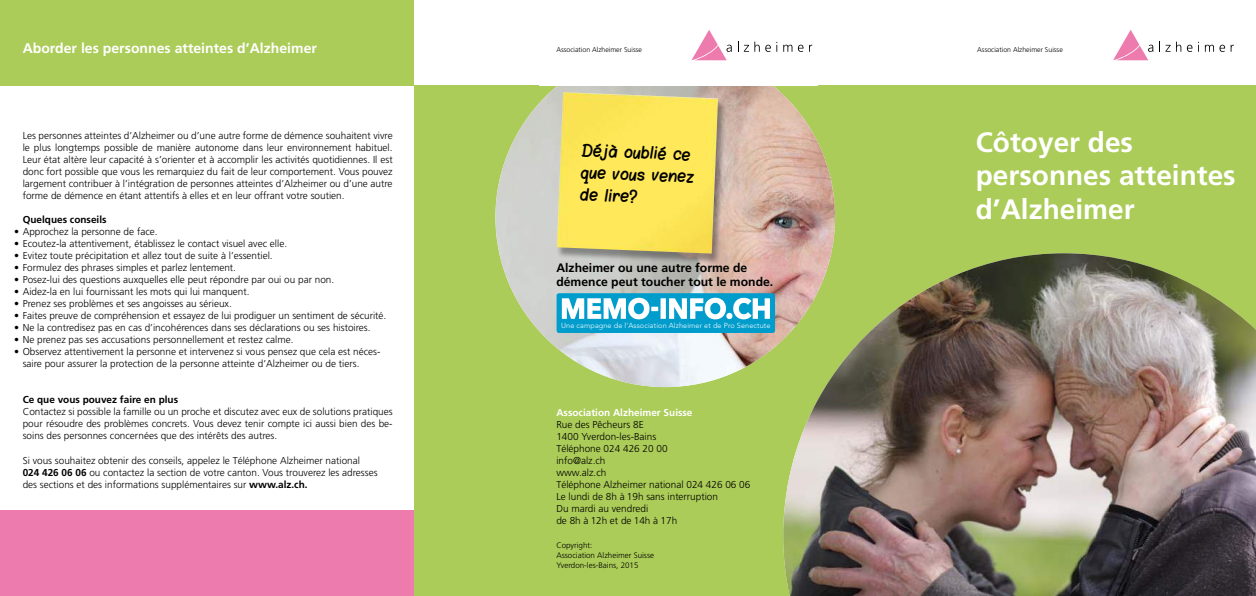
<style>
.page{position:relative;width:1256px;height:596px;background:#fff}
.page>*{position:absolute;margin:0;border:0;box-sizing:border-box;transform-origin:0 0}
.t1{font:700 28px/33.6px "Frutiger";color:#fff}
.t2{font:700 14px "Frutiger";color:#fff}
.t3{font:13px/21.9px "Blokletters Viltstift";color:#000}
.t4{font:700 12.2px/14.6px "Frutiger";color:#000}
.t5{font:300 10px/12px "Frutiger";color:#000;text-align:justify}
.t6{font:700 10px "Frutiger";color:#000}
.t7{font:700 10px "Frutiger";color:#fff}
.t8{font:300 8px/10px "Frutiger";color:#000}
.t9{font:300 7.3px "Avenir LT Std";letter-spacing:.015em;color:#fff}
.t10{font:300 7px "Frutiger";color:#000}
.s1{font-weight:700}
</style>
<div class="page">
<div style="left:0;top:510px;width:417px;height:85px;background:#ee7bae"></div>
<div style="left:414px;top:85px;width:425px;height:510px;background:#abcc58"></div>
<div style="left:835px;top:85px;width:421px;height:446px;background:#abcc58"></div>
<img style="left:783px;top:253px;width:473px;height:342px">
<div style="left:0;top:0;width:414px;height:85px;background:#abcc58"></div>
<img style="left:495px;top:47px;width:340px;height:340px;border-radius:170px">
<div style="left:539px;top:18px;width:279px;height:67px;background:#fff"></div>
<div style="left:556px;top:94px;width:170px;height:170px;background:#000;opacity:.36"></div>
<img style="left:557px;top:92px;width:161px;height:161px">
<div style="left:556px;top:293px;width:219px;height:40px;background:#009dcc;border-radius:3px"></div>
<svg style="left:562px;top:297px;width:96px;height:22px"></svg>
<div style="left:660px;top:298px;width:6px;height:20px;background:#fff"></div>
<svg style="left:669px;top:297px;width:101px;height:22px"></svg>
<svg style="left:691px;top:30px;width:41px;height:30px"></svg>
<svg style="left:744px;top:42px;width:33px;height:10px"></svg>
<svg style="left:783px;top:45px;width:9px;height:7px"></svg>
<svg style="left:798px;top:45px;width:5px;height:7px"></svg>
<svg style="left:1113px;top:30px;width:40px;height:30px"></svg>
<svg style="left:1159px;top:42px;width:11px;height:10px"></svg>
<svg style="left:1176px;top:42px;width:5px;height:10px"></svg>
<svg style="left:1187px;top:45px;width:5px;height:7px"></svg>
<svg style="left:1205px;top:45px;width:29px;height:7px"></svg>
<h2 class="t2" style="left:23px;top:40px;width:296px">Aborder les personnes atteintes d’Alzheimer</h2>
<p class="t5" style="left:23px;top:129px;width:371px">Les personnes atteintes d’Alzheimer ou d’une autre forme de démence souhaitent vivre le plus longtemps possible de manière autonome dans leur environnement habituel.<br>Leur état altère leur capacité à s’orienter et à accomplir les activités quotidiennes. Il est donc fort possible que vous les remarquiez du fait de leur comportement. Vous pouvez largement contribuer à l’intégration de personnes atteintes d’Alzheimer ou d’une autre forme de démence en étant attentifs à elles et en leur offrant votre soutien.</p>
<p class="t6" style="left:23px;top:214px;width:85px">Quelques conseils</p>
<p class="t5" style="left:14px;top:225px;width:145px">• Approchez la personne de face.</p>
<p class="t5" style="left:14px;top:237px;width:274px">• Ecoutez-la attentivement, établissez le contact visuel avec elle.</p>
<p class="t5" style="left:14px;top:249px;width:260px">• Evitez toute précipitation et allez tout de suite à l’essentiel.</p>
<p class="t5" style="left:14px;top:261px;width:223px">• Formulez des phrases simples et parlez lentement.</p>
<p class="t5" style="left:14px;top:273px;width:322px">• Posez-lui des questions auxquelles elle peut répondre par oui ou par non.</p>
<p class="t5" style="left:14px;top:285px;width:237px">• Aidez-la en lui fournissant les mots qui lui manquent.</p>
<p class="t5" style="left:14px;top:297px;width:219px">• Prenez ses problèmes et ses angoisses au sérieux.</p>
<p class="t5" style="left:14px;top:309px;width:374px">• Faites preuve de compréhension et essayez de lui prodiguer un sentiment de sécurité.</p>
<p class="t5" style="left:14px;top:321px;width:358px">• Ne la contredisez pas en cas d’incohérences dans ses déclarations ou ses histoires.</p>
<p class="t5" style="left:14px;top:333px;width:281px">• Ne prenez pas ses accusations personnellement et restez calme.</p>
<p class="t5" style="left:14px;top:345px;width:368px">• Observez attentivement la personne et intervenez si vous pensez que cela est néces-</p>
<p class="t5" style="left:23px;top:357px;width:338px">saire pour assurer la protection de la personne atteinte d’Alzheimer ou de tiers.</p>
<p class="t6" style="left:23px;top:394px;width:157px">Ce que vous pouvez faire en plus</p>
<p class="t5" style="left:23px;top:405px;width:371px">Contactez si possible la famille ou un proche et discutez avec eux de solutions pratiques pour résoudre des problèmes concrets. Vous devez tenir compte ici aussi bien des be&shy;soins des personnes concernées que des intérêts des autres.</p>
<p class="t5" style="left:23px;top:453px;width:356px;text-align:left">Si vous souhaitez obtenir des conseils, appelez le Téléphone Alzheimer national<br><span class="s1">024 426 06 06</span> ou contactez la section de votre canton. Vous trouverez les adresses des sections et des informations supplémentaires sur <span class="s1">www.alz.ch.</span></p>
<p class="t10" style="left:556px;top:45px;width:87px">Association Alzheimer Suisse</p>
<p class="t10" style="left:977px;top:45px;width:87px">Association Alzheimer Suisse</p>
<h3 class="t3" style="left:582px;top:139px;width:115px;rotate:2deg">Déjà oublié ce que vous venez de lire?</h3>
<p class="t4" style="left:556px;top:260px;width:218px">Alzheimer ou une autre forme de démence peut toucher tout le monde.</p>
<p class="t9" style="left:561px;top:321px;width:211px">Une campagne de l’Association Alzheimer et de Pro Senectute</p>
<p class="t7" style="left:556px;top:406px;width:138px">Association Alzheimer Suisse</p>
<p class="t5" style="left:556px;top:418px;width:195px;text-align:left">Rue des Pêcheurs 8E<br>1400 Yverdon-les-Bains<br>Téléphone 024 426 20 00<br>info@alz.ch<br>www.alz.ch<br>Téléphone Alzheimer national 024 426 06 06<br>Le lundi de 8h à 19h sans interruption<br>Du mardi au vendredi<br>de 8h à 12h et de 14h à 17h</p>
<p class="t8" style="left:556px;top:539px;width:99px">Copyright:<br>Association Alzheimer Suisse<br>Yverdon-les-Bains, 2015</p>
<h1 class="t1" style="left:976px;top:125px;width:261px">Côtoyer des personnes atteintes d’Alzheimer</h1>
</div>
